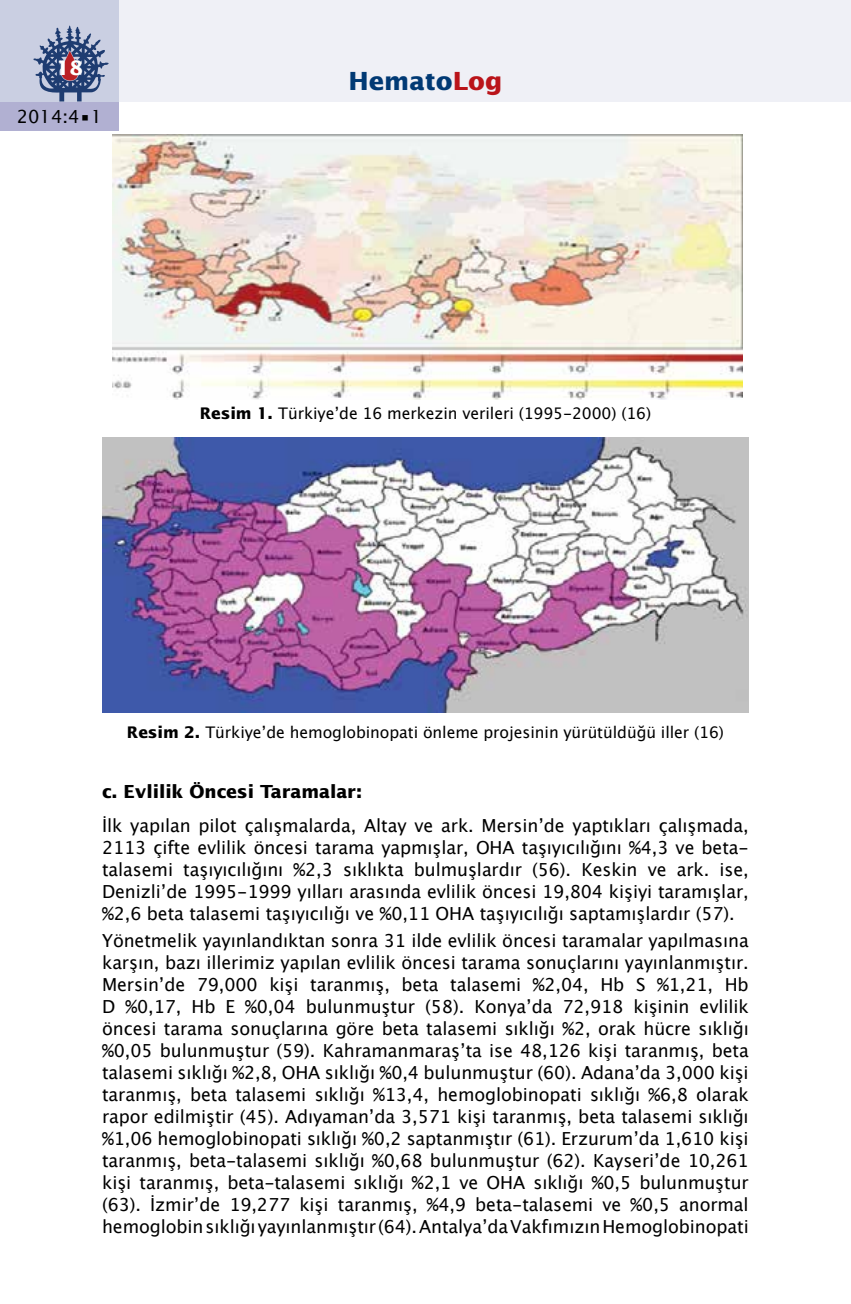
<style>
.page{position:relative;width:851px;height:1304px;background:#fff}
.page>*{position:absolute;margin:0;border:0;box-sizing:border-box;transform-origin:0 0}
.t1{font:700 25px "Lucida Sans Std";color:#003974}
.t2{font:700 20px "Lucida Sans Std";color:#fff}
.t3{font:18px/22px "Lucida Grande";letter-spacing:-.005em;color:#000;text-align:justify}
.t4{font:700 18px "Lucida Sans Std";letter-spacing:-.005em;color:#000}
.t5{font:18px "Lucida Sans Std";color:#000}
.t6{font:16px "Lucida Grande";letter-spacing:-.005em;color:#000}
.s1{color:#ba141a}
.s2{font-family:"Lucida Sans Std";font-weight:700}
</style>
<div class="page">
<div style="left:102px;top:0;width:748px;height:102px;background:#eff0f6"></div>
<div style="left:0;top:102px;width:119px;height:28px;background:#b1b0d2"></div>
<div style="left:0;top:0;width:119px;height:102px;background:#cacfe2"></div>
<svg style="left:33px;top:26px;width:76px;height:75px"></svg>
<img style="left:112px;top:135px;width:630px;height:265px">
<img style="left:102px;top:437px;width:646px;height:275px">
<p class="t2" style="left:56px;top:56px;width:29px">18</p>
<p class="t5" style="left:17px;top:106px;width:87px">2014:4•1</p>
<h1 class="t1" style="left:348px;top:66px;width:155px">Hemato<span class="s1">Log</span></h1>
<p class="t6" style="left:200px;top:404px;width:453px"><span class="s2">Resim 1.</span> Türkiye’de 16 merkezin verileri (1995-2000) (16)</p>
<p class="t6" style="left:127px;top:723px;width:598px"><span class="s2">Resim 2.</span> Türkiye’de hemoglobinopati önleme projesinin yürütüldüğü iller (16)</p>
<p class="t4" style="left:102px;top:781px;width:261px">c. Evlilik Öncesi Taramalar:</p>
<p class="t3" style="left:102px;top:814px;width:648px">İlk yapılan pilot çalışmalarda, Altay ve ark. Mersin’de yaptıkları çalışmada, 2113 çifte evlilik öncesi tarama yapmışlar, OHA taşıyıcılığını %4,3 ve beta&shy;talasemi taşıyıcılığını %2,3 sıklıkta bulmuşlardır (56). Keskin ve ark. ise, Denizli’de 1995-1999 yılları arasında evlilik öncesi 19,804 kişiyi taramışlar, %2,6 beta talasemi taşıyıcılığı ve %0,11 OHA taşıyıcılığı saptamışlardır (57).</p>
<p class="t3" style="left:102px;top:930px;width:648px">Yönetmelik yayınlandıktan sonra 31 ilde evlilik öncesi taramalar yapılmasına karşın, bazı illerimiz yapılan evlilik öncesi tarama sonuçlarını yayınlanmıştır.<br>Mersin’de 79,000 kişi taranmış, beta talasemi %2,04, Hb S %1,21, Hb D %0,17, Hb E %0,04 bulunmuştur (58). Konya’da 72,918 kişinin evlilik öncesi tarama sonuçlarına göre beta talasemi sıklığı %2, orak hücre sıklığı %0,05 bulunmuştur (59). Kahramanmaraş’ta ise 48,126 kişi taranmış, beta talasemi sıklığı %2,8, OHA sıklığı %0,4 bulunmuştur (60). Adana’da 3,000 kişi taranmış, beta talasemi sıklığı %13,4, hemoglobinopati sıklığı %6,8 olarak rapor edilmiştir (45). Adıyaman’da 3,571 kişi taranmış, beta talasemi sıklığı %1,06 hemoglobinopati sıklığı %0,2 saptanmıştır (61). Erzurum’da 1,610 kişi taranmış, beta-talasemi sıklığı %0,68 bulunmuştur (62). Kayseri’de 10,261 kişi taranmış, beta-talasemi sıklığı %2,1 ve OHA sıklığı %0,5 bulunmuştur (63). İzmir’de 19,277 kişi taranmış, %4,9 beta-talasemi ve %0,5 anormal hemoglobin sıklığı yayınlanmıştır (64). Antalya’da Vakfımızın Hemoglobinopati</p>
</div>
